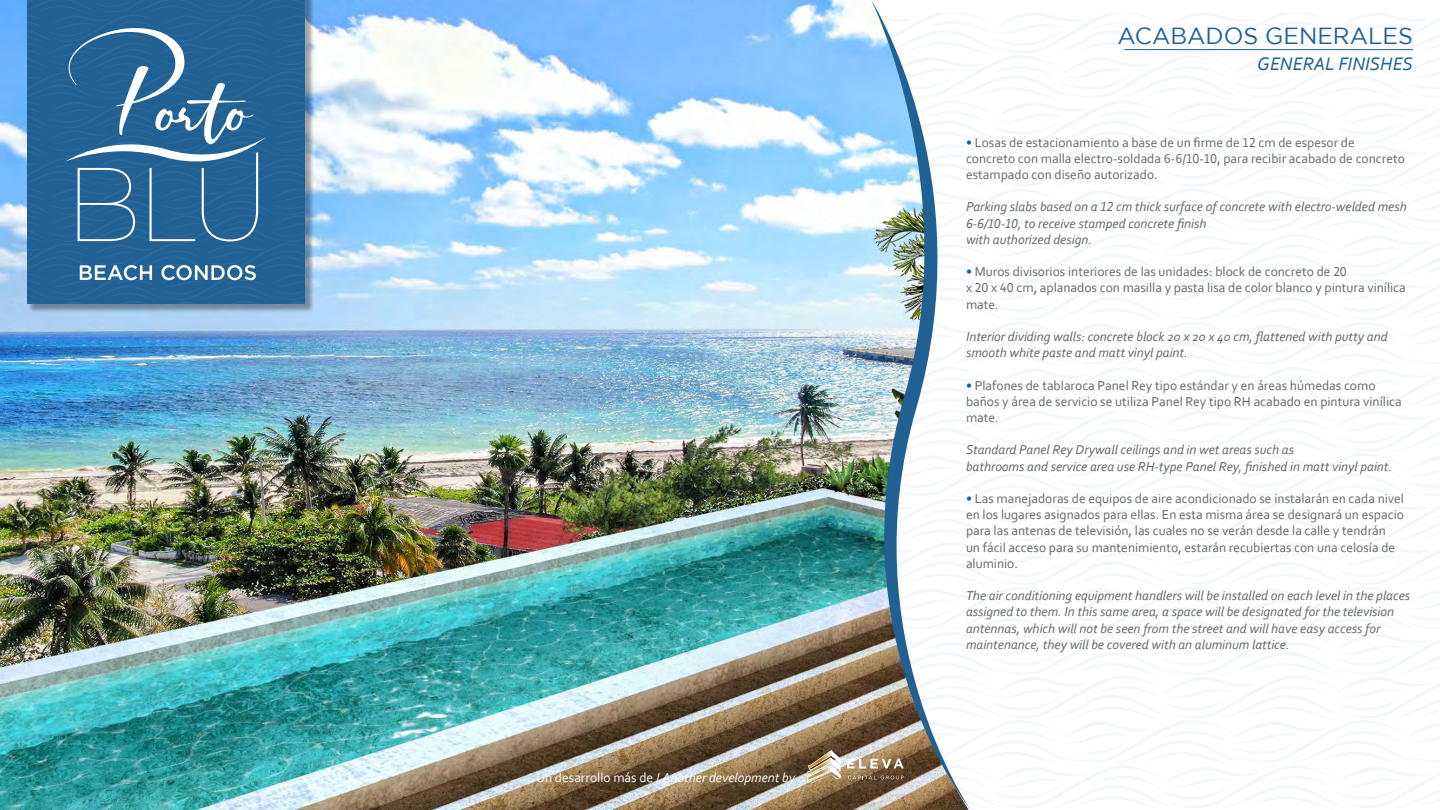
<style>
.page{position:relative;width:1440px;height:810px;background:#fff}
.page>*{position:absolute;margin:0;border:0;box-sizing:border-box;transform-origin:0 0}
.t1{font:23.25px "Gotham";color:#216092}
.t2{font:italic 18.98px "Corbel";color:#216092}
.t3{font:13.5px/16.2px "Corbel";color:#666}
.t4{font:italic 13.5px/16.2px "Corbel";color:#666}
.t5{font:italic 13.5px "Corbel";color:#fff}
.s1{font-style:normal}
.s2{color:#216092}
</style>
<div class="page">
<img style="left:0;top:0;width:834px;height:810px">
<img style="left:834px;top:0;width:149px;height:810px">
<hr style="left:1124px;top:49px;width:289px;height:1px;background:#216092">
<div style="left:28px;top:0;width:286px;height:313px;background:#000;opacity:.35"></div>
<svg style="left:27px;top:0;width:278px;height:303px;background:#326c9b"></svg>
<svg style="left:807px;top:750px;width:97px;height:33px;background:#a69277"></svg>
<p class="t5" style="left:536px;top:769px;width:261px"><span class="s1">Un desarrollo más de /</span> Another development by</p>
<h1 class="t1" style="left:1117px;top:23px;width:297px">ACABADOS GENERALES</h1>
<h2 class="t2" style="left:1257px;top:52px;width:157px">GENERAL FINISHES</h2>
<p class="t3" style="left:966px;top:134px;width:440px"><span class="s2">•</span> Losas de estacionamiento a base de un firme de 12 cm de espesor de concreto con malla electro-soldada 6-6/10-10, para recibir acabado de concreto estampado con diseño autorizado.</p>
<p class="t4" style="left:966px;top:198px;width:442px">Parking slabs based on a 12 cm thick surface of concrete with electro-welded mesh<br>6-6/10-10, to receive stamped concrete finish<br>with authorized design.</p>
<p class="t3" style="left:966px;top:263px;width:441px"><span class="s2">•</span> Muros divisorios interiores de las unidades: block de concreto de 20<br>x 20 x 40 cm, aplanados con masilla y pasta lisa de color blanco y pintura vinílica mate.</p>
<p class="t4" style="left:966px;top:328px;width:423px">Interior dividing walls: concrete block 20 x 20 x 40 cm, flattened with putty and smooth white paste and matt vinyl paint.</p>
<p class="t3" style="left:966px;top:377px;width:437px"><span class="s2">•</span> Plafones de tablaroca Panel Rey tipo estándar y en áreas húmedas como baños y área de servicio se utiliza Panel Rey tipo RH acabado en pintura vinílica mate.</p>
<p class="t4" style="left:966px;top:441px;width:428px">Standard Panel Rey Drywall ceilings and in wet areas such as<br>bathrooms and service area use RH-type Panel Rey, finished in matt vinyl paint.</p>
<p class="t3" style="left:966px;top:490px;width:440px"><span class="s2">•</span> Las manejadoras de equipos de aire acondicionado se instalarán en cada nivel en los lugares asignados para ellas. En esta misma área se designará un espacio para las antenas de televisión, las cuales no se verán desde la calle y tendrán<br>un fácil acceso para su mantenimiento, estarán recubiertas con una celosía de aluminio.</p>
<p class="t4" style="left:966px;top:587px;width:446px">The air conditioning equipment handlers will be installed on each level in the places assigned to them. In this same area, a space will be designated for the television antennas, which will not be seen from the street and will have easy access for maintenance, they will be covered with an aluminum lattice.</p>
</div>
